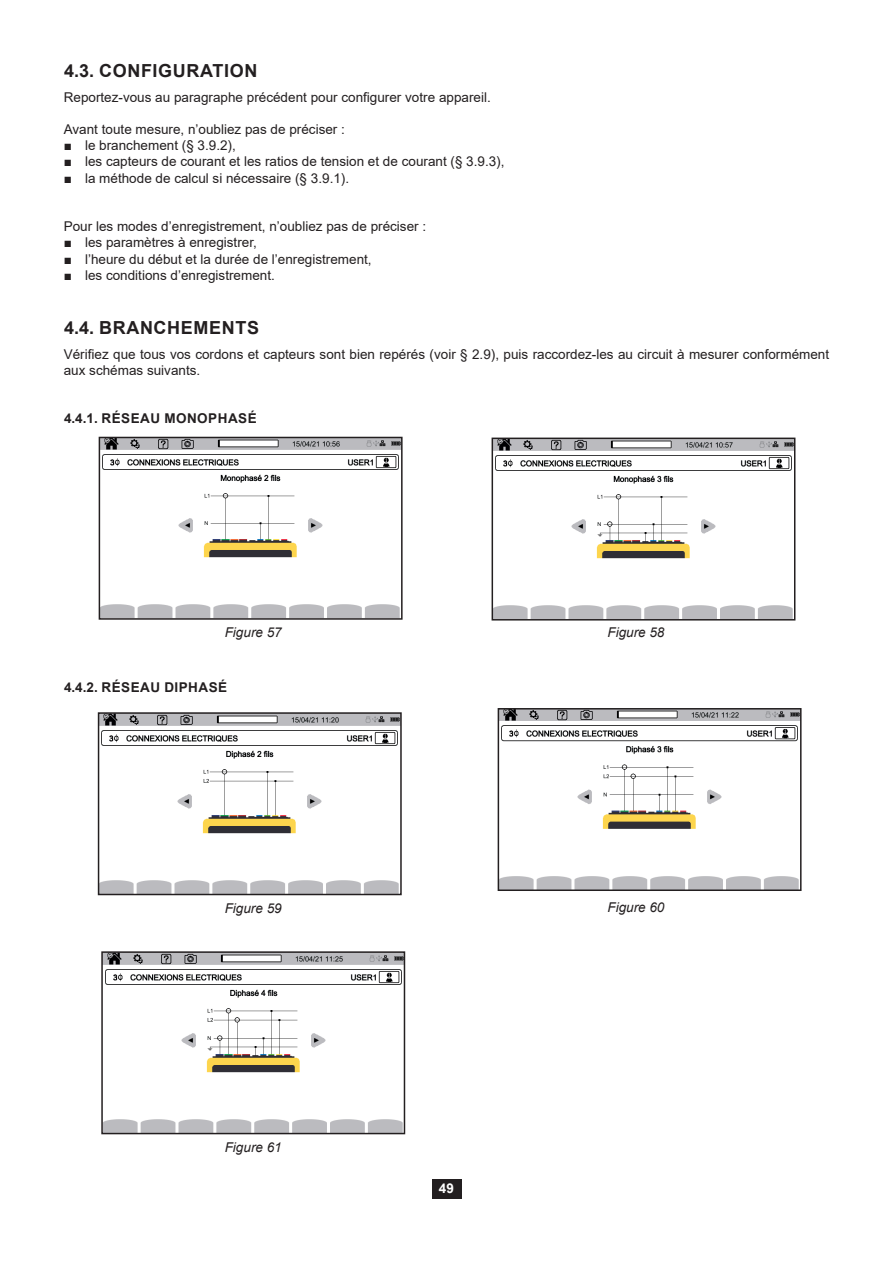
<style>
.page{position:relative;width:893px;height:1263px;background:#fff}
.page>*{position:absolute;margin:0;border:0;box-sizing:border-box;transform-origin:0 0}
.t1{font:700 18px "Arial";letter-spacing:.035em;color:#231f20}
.t2{font:13.5px/16.2px "Arial";color:#231f20}
.t3{font:700 13.5px "Arial";letter-spacing:.035em;color:#231f20}
.t4{font:italic 13.5px "Arial";color:#231f20}
.t5{font:700 13.5px "Arial";color:#fff}
</style>
<div class="page">
<div style="left:432px;top:1179px;width:29px;height:19px;background:#231f20"></div>
<img style="left:102px;top:440px;width:298px;height:177px">
<div style="left:99px;top:437px;width:304px;height:183px;border:2px solid #231f20"></div>
<img style="left:495px;top:441px;width:297px;height:176px">
<div style="left:492px;top:438px;width:303px;height:182px;border:2px solid #231f20"></div>
<img style="left:101px;top:715px;width:298px;height:177px">
<div style="left:98px;top:712px;width:304px;height:183px;border:2px solid #231f20"></div>
<img style="left:501px;top:711px;width:297px;height:177px">
<div style="left:498px;top:708px;width:303px;height:183px;border:2px solid #231f20"></div>
<img style="left:104px;top:954px;width:298px;height:177px">
<div style="left:101px;top:951px;width:304px;height:183px;border:2px solid #231f20"></div>
<h1 class="t1" style="left:64px;top:58px;width:195px">4.3. CONFIGURATION</h1>
<p class="t2" style="left:64px;top:89px;width:428px">Reportez-vous au paragraphe précédent pour configurer votre appareil.</p>
<p class="t2" style="left:64px;top:121px;width:283px">Avant toute mesure, n’oubliez pas de préciser :</p>
<p class="t2" style="left:64px;top:137px;width:174px">■ le branchement (§ 3.9.2),</p>
<p class="t2" style="left:64px;top:153px;width:442px">■ les capteurs de courant et les ratios de tension et de courant (§ 3.9.3),</p>
<p class="t2" style="left:64px;top:170px;width:287px">■ la méthode de calcul si nécessaire (§ 3.9.1).</p>
<p class="t2" style="left:64px;top:218px;width:364px">Pour les modes d’enregistrement, n’oubliez pas de préciser :</p>
<p class="t2" style="left:64px;top:234px;width:195px">■ les paramètres à enregistrer,</p>
<p class="t2" style="left:64px;top:251px;width:309px">■ l’heure du début et la durée de l’enregistrement,</p>
<p class="t2" style="left:64px;top:267px;width:213px">■ les conditions d’enregistrement.</p>
<h1 class="t1" style="left:64px;top:315px;width:196px">4.4. BRANCHEMENTS</h1>
<p class="t2" style="left:64px;top:346px;width:767px">Vérifiez que tous vos cordons et capteurs sont bien repérés (voir § 2.9), puis raccordez-les au circuit à mesurer conformément aux schémas suivants.</p>
<p class="t3" style="left:64px;top:409px;width:194px">4.4.1. RÉSEAU MONOPHASÉ</p>
<p class="t4" style="left:225px;top:624px;width:59px">Figure 57</p>
<p class="t4" style="left:607px;top:624px;width:59px">Figure 58</p>
<p class="t3" style="left:64px;top:678px;width:165px">4.4.2. RÉSEAU DIPHASÉ</p>
<p class="t4" style="left:225px;top:899px;width:59px">Figure 59</p>
<p class="t4" style="left:607px;top:899px;width:59px">Figure 60</p>
<p class="t4" style="left:225px;top:1138px;width:59px">Figure 61</p>
<p class="t5" style="left:439px;top:1179px;width:17px">49</p>
</div>
